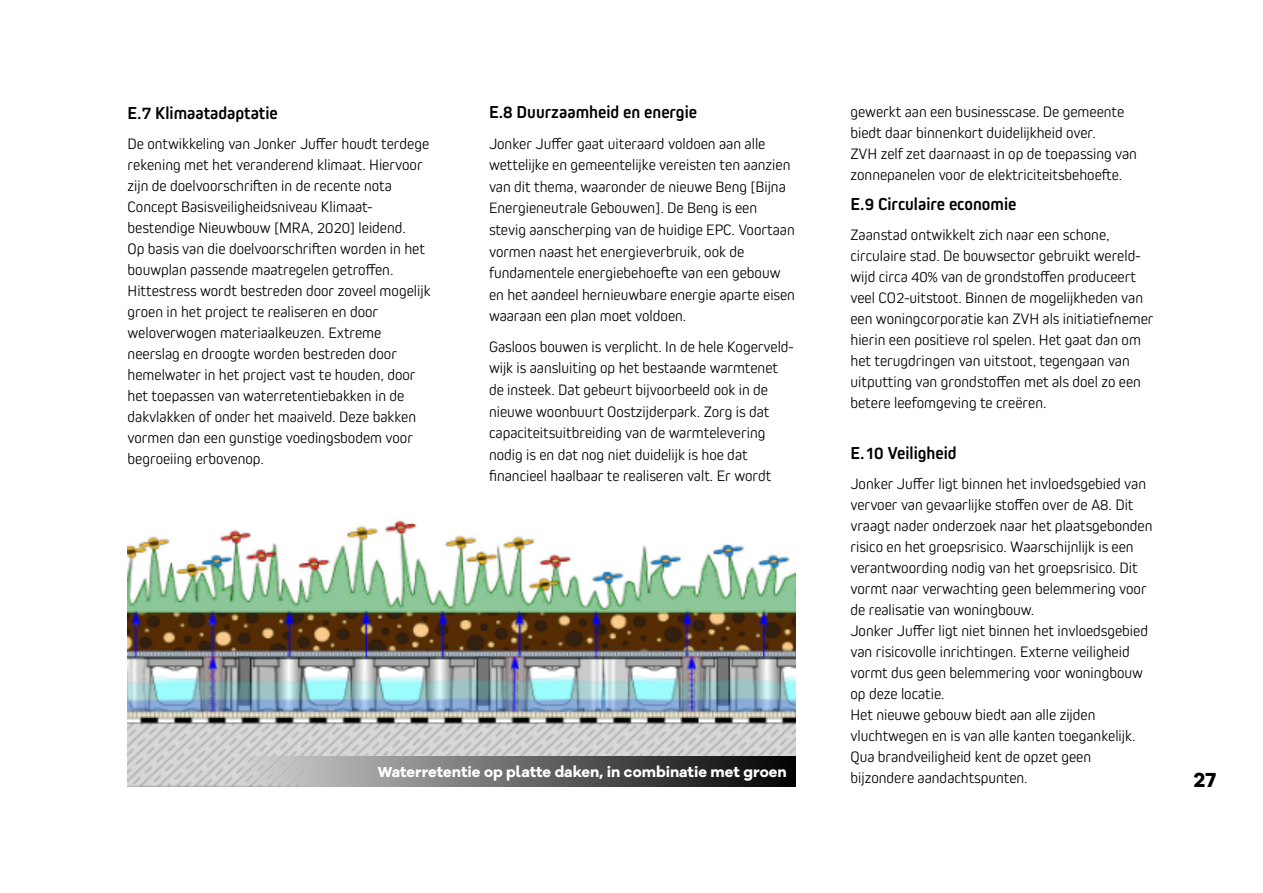
<style>
.page{position:relative;width:1263px;height:893px;background:#fff}
.page>*{position:absolute;margin:0;border:0;box-sizing:border-box;transform-origin:0 0}
.t1{font:700 21px "Galano Grotesque Alt";color:#000}
.t2{font:700 18px "Kiro";color:#000}
.t3{font:300 15.75px/21px "Kiro";color:#000}
.t4{font:700 15px "Galano Grotesque Alt";color:#fff}
</style>
<div class="page">
<img style="left:128px;top:520px;width:667px;height:237px">
<svg style="left:128px;top:757px;width:667px;height:30px;background:#7b7b7b"></svg>
<p class="t2" style="left:489px;top:104px;width:210px">E.8 Duurzaamheid en energie</p>
<p class="t3" style="left:489px;top:133px;width:307px;line-height:21.6px">Jonker Juffer gaat uiteraard voldoen aan alle wettelijke en gemeentelijke vereisten ten aanzien van dit thema, waaronder de nieuwe Beng [Bijna Energieneutrale Gebouwen]. De Beng is een stevig aanscherping van de huidige EPC. Voortaan vormen naast het energieverbruik, ook de fundamentele energiebehoefte van een gebouw en het aandeel hernieuwbare energie aparte eisen waaraan een plan moet voldoen.</p>
<p class="t3" style="left:489px;top:336px;width:306px;line-height:21.6px">Gasloos bouwen is verplicht. In de hele Kogerveld&shy;wijk is aansluiting op het bestaande warmtenet de insteek. Dat gebeurt bijvoorbeeld ook in de nieuwe woonbuurt Oostzijderpark. Zorg is dat capaciteitsuitbreiding van de warmtelevering nodig is en dat nog niet duidelijk is hoe dat financieel haalbaar te realiseren valt. Er wordt</p>
<p class="t2" style="left:128px;top:104px;width:152px">E.7 Klimaatadaptatie</p>
<p class="t3" style="left:128px;top:134px;width:304px">De ontwikkeling van Jonker Juffer houdt terdege rekening met het veranderend klimaat. Hiervoor zijn de doelvoorschriften in de recente nota Concept Basisveiligheidsniveau Klimaat&shy;bestendige Nieuwbouw [MRA, 2020] leidend.<br>Op basis van die doelvoorschriften worden in het bouwplan passende maatregelen getroffen.<br>Hittestress wordt bestreden door zoveel mogelijk groen in het project te realiseren en door weloverwogen materiaalkeuzen. Extreme neerslag en droogte worden bestreden door hemelwater in het project vast te houden, door het toepassen van waterretentiebakken in de dakvlakken of onder het maaiveld. Deze bakken vormen dan een gunstige voedingsbodem voor begroeiing erbovenop.</p>
<p class="t3" style="left:850px;top:102px;width:288px">gewerkt aan een businesscase. De gemeente biedt daar binnenkort duidelijkheid over.<br>ZVH zelf zet daarnaast in op de toepassing van zonnepanelen voor de elektriciteitsbehoefte.</p>
<p class="t2" style="left:850px;top:196px;width:167px">E.9 Circulaire economie</p>
<p class="t3" style="left:850px;top:225px;width:305px">Zaanstad ontwikkelt zich naar een schone, circulaire stad. De bouwsector gebruikt wereld&shy;wijd circa 40% van de grondstoffen produceert veel CO2-uitstoot. Binnen de mogelijkheden van een woningcorporatie kan ZVH als initiatiefnemer hierin een positieve rol spelen. Het gaat dan om het terugdringen van uitstoot, tegengaan van uitputting van grondstoffen met als doel zo een betere leefomgeving te creëren.</p>
<p class="t2" style="left:850px;top:445px;width:108px">E.10 Veiligheid</p>
<p class="t3" style="left:850px;top:474px;width:303px">Jonker Juffer ligt binnen het invloedsgebied van vervoer van gevaarlijke stoffen over de A8. Dit vraagt nader onderzoek naar het plaatsgebonden risico en het groepsrisico. Waarschijnlijk is een verantwoording nodig van het groepsrisico. Dit vormt naar verwachting geen belemmering voor de realisatie van woningbouw.<br>Jonker Juffer ligt niet binnen het invloedsgebied van risicovolle inrichtingen. Externe veiligheid vormt dus geen belemmering voor woningbouw op deze locatie.<br>Het nieuwe gebouw biedt aan alle zijden vluchtwegen en is van alle kanten toegankelijk.<br>Qua brandveiligheid kent de opzet geen</p>
<p class="t4" style="left:378px;top:762px;width:410px">Waterretentie op platte daken, in combinatie met groen</p>
<p class="t3" style="left:850px;top:768px;width:179px">bijzondere aandachtspunten.</p>
<h1 class="t1" style="left:1194px;top:766px;width:24px">27</h1>
</div>
